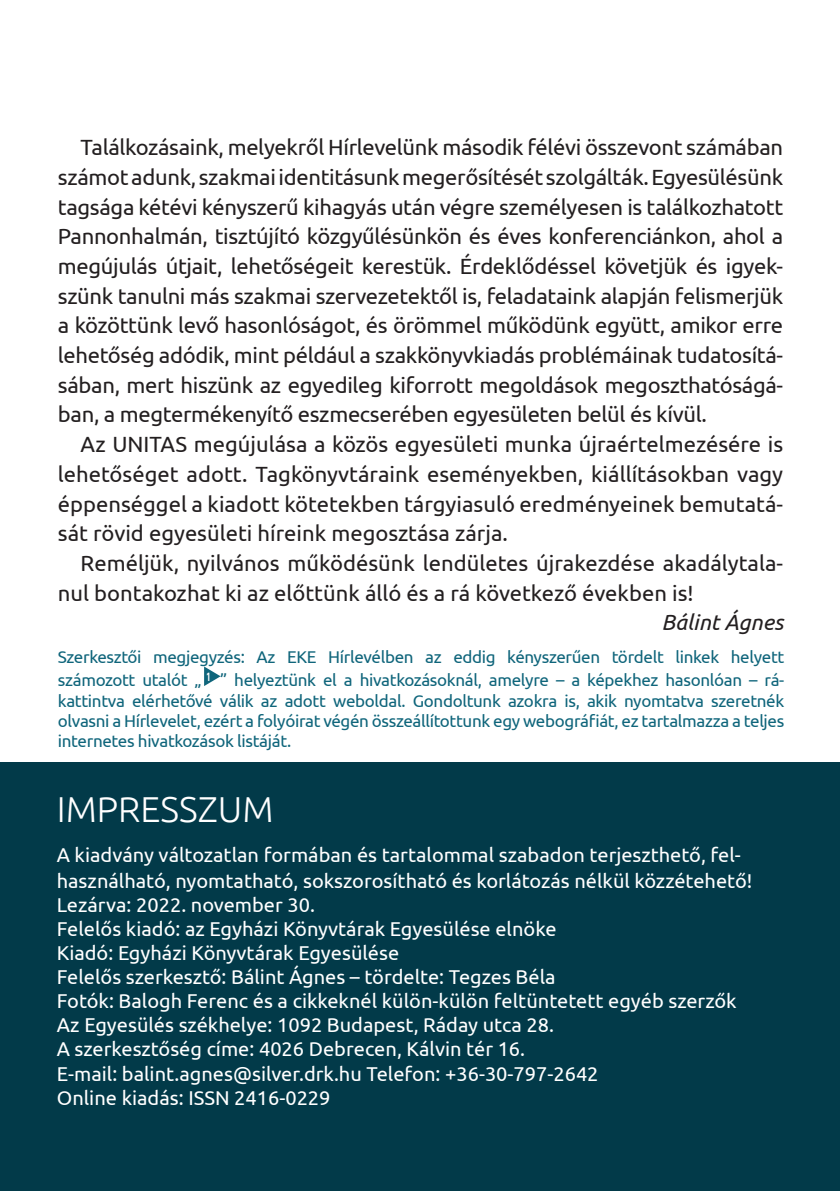
<style>
.page{position:relative;width:840px;height:1191px;background:#fff}
.page>*{position:absolute;margin:0;border:0;box-sizing:border-box;transform-origin:0 0}
.EKE_alap{font:300 36px "Ubuntu";color:#fff}
.EKE_alap-2{font:22px/29.6px "Ubuntu";color:#231f20;text-align:justify}
.EKE_alap-3{font:italic 22px "Ubuntu";color:#231f20}
.EKE_IMPRESSZ{font:20px/26.4px "Ubuntu";color:#fff}
.Eke_alap_bekezdesnel{font:17px/20.4px "Ubuntu";letter-spacing:-.02em;color:#0f657b}
.Linkszam{font:14px "BN 67..9010 03.Regular";color:#fff}
</style>
<div class="page">
<div style="left:0;top:763px;width:839px;height:428px;background:#023a49"></div>
<hr style="left:839px;top:965px;width:1px;height:31px;background:#0f657b">
<hr style="left:839px;top:933px;width:1px;height:32px;background:#0f657b">
<svg style="left:204px;top:666px;width:16px;height:20px"></svg>
<p class="EKE_alap-2" style="left:58px;top:132px;width:726px;text-indent:23px">Találkozásaink, melyekről Hírlevelünk második félévi összevont számában számot adunk, szakmai identitásunk megerősítését szolgálták. Egyesülésünk tagsága kétévi kényszerű kihagyás után végre személyesen is találkozhatott Pannonhalmán, tisztújító közgyűlésünkön és éves konferenciánkon, ahol a megújulás útjait, lehetőségeit kerestük. Érdeklődéssel követjük és igyek&shy;szünk tanulni más szakmai szervezetektől is, feladataink alapján felismerjük a közöttünk levő hasonlóságot, és örömmel működünk együtt, amikor erre lehetőség adódik, mint például a szakkönyvkiadás problémáinak tudatosítá&shy;sában, mert hiszünk az egyedileg kiforrott megoldások megoszthatóságá&shy;ban, a megtermékenyítő eszmecserében egyesületen belül és kívül.</p>
<p class="EKE_alap-2" style="left:58px;top:429px;width:726px;text-indent:23px">Az UNITAS megújulása a közös egyesületi munka újraértelmezésére is lehetőséget adott. Tagkönyvtáraink eseményekben, kiállításokban vagy éppenséggel a kiadott kötetekben tárgyiasuló eredményeinek bemutatá&shy;sát rövid egyesületi híreink megosztása zárja.</p>
<p class="EKE_alap-2" style="left:58px;top:547px;width:726px;text-indent:23px">Reméljük, nyilvános működésünk lendületes újrakezdése akadálytala&shy;nul bontakozhat ki az előttünk álló és a rá következő években is!</p>
<p class="EKE_alap-3" style="left:661px;top:609px;width:123px">Bálint Ágnes</p>
<p class="Eke_alap_bekezdesnel" style="left:58px;top:645px;width:727px;line-height:23px">Szerkesztői megjegyzés: Az EKE Hírlevélben az eddig kényszerűen tördelt linkek helyett számozott utalót „</p>
<p class="Linkszam" style="left:207px;top:670px;width:5px">1</p>
<p class="Eke_alap_bekezdesnel" style="left:58px;top:669px;width:727px;text-align:justify;text-indent:162px">” helyeztünk el a hivatkozásoknál, amelyre – a képekhez hasonlóan – rá&shy;kattintva elérhetővé válik az adott weboldal. Gondoltunk azokra is, akik nyomtatva szeretnék olvasni a Hírlevelet, ezért a folyóirat végén összeállítottunk egy webográfiát, ez tartalmazza a teljes internetes hivatkozások listáját.</p>
<p class="EKE_alap" style="left:57px;top:788px;width:218px">IMPRESSZUM</p>
<p class="EKE_IMPRESSZ" style="left:57px;top:841px;width:696px">A kiadvány változatlan formában és tartalommal szabadon terjeszthető, fel&shy;használható, nyomtatható, sokszorosítható és korlátozás nélkül közzétehető!</p>
<p class="EKE_IMPRESSZ" style="left:57px;top:891px;width:259px">Lezárva: 2022. november 30.</p>
<p class="EKE_IMPRESSZ" style="left:57px;top:915px;width:501px">Felelős kiadó: az Egyházi Könyvtárak Egyesülése elnöke</p>
<p class="EKE_IMPRESSZ" style="left:57px;top:939px;width:344px">Kiadó: Egyházi Könyvtárak Egyesülése</p>
<p class="EKE_IMPRESSZ" style="left:57px;top:963px;width:500px">Felelős szerkesztő: Bálint Ágnes – tördelte: Tegzes Béla</p>
<p class="EKE_IMPRESSZ" style="left:57px;top:987px;width:681px">Fotók: Balogh Ferenc és a cikkeknél külön-külön feltüntetett egyéb szerzők</p>
<p class="EKE_IMPRESSZ" style="left:57px;top:1011px;width:498px">Az Egyesülés székhelye: 1092 Budapest, Ráday utca 28.</p>
<p class="EKE_IMPRESSZ" style="left:57px;top:1035px;width:469px">A szerkesztőség címe: 4026 Debrecen, Kálvin tér 16.</p>
<p class="EKE_IMPRESSZ" style="left:57px;top:1059px;width:543px">E-mail: balint.agnes@silver.drk.hu Telefon: +36-30-797-2642</p>
<p class="EKE_IMPRESSZ" style="left:57px;top:1083px;width:275px">Online kiadás: ISSN 2416-0229</p>
</div>
